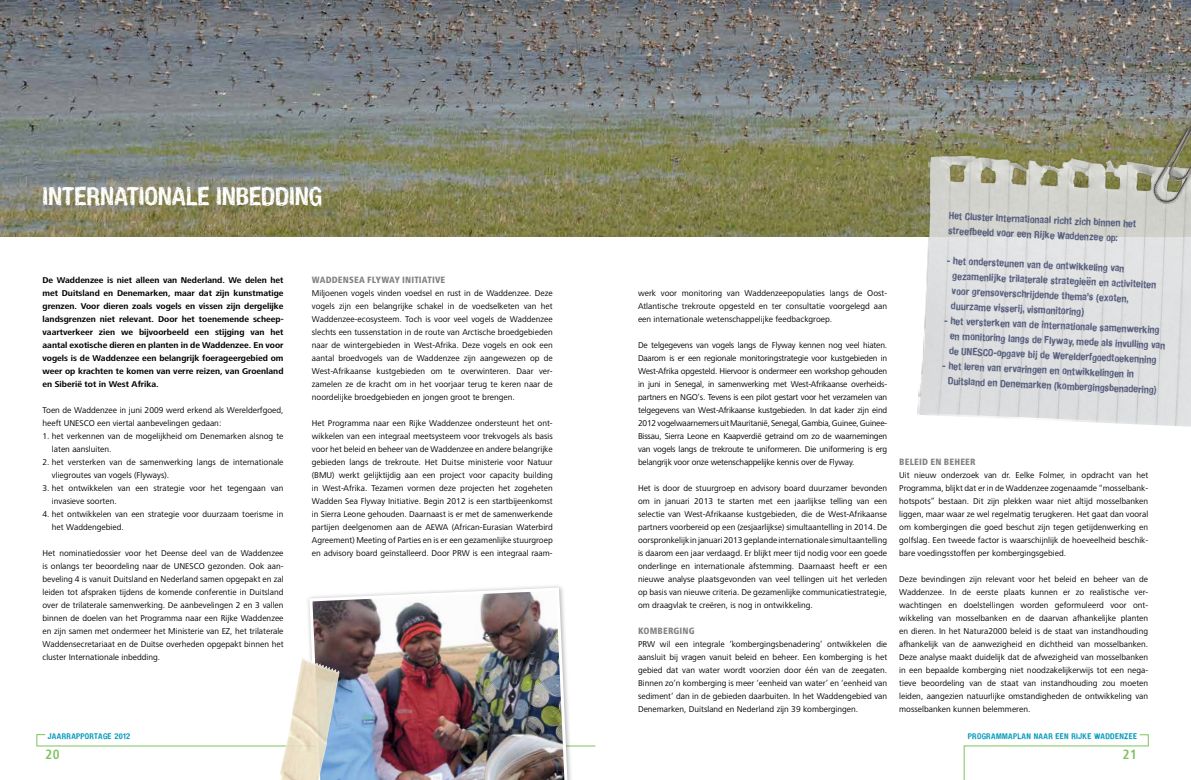
<style>
.page{position:relative;width:1191px;height:780px;background:#fff}
.page>*{position:absolute;margin:0;border:0;box-sizing:border-box;transform-origin:0 0}
.t1{font:700 25px "Hand Vetica";letter-spacing:-.01em;color:#fff}
.t2{font:700 condensed 14px "Frutiger Next LT";color:#7dc35c}
.t3{font:700 10px/15px "Hand Vetica";color:#545c7c}
.t4{font:800 condensed 9.5px "Frutiger Next LT";letter-spacing:.015em;color:#808285}
.t5{font:8.7px/13px "Frutiger Next LT";color:#000;text-align:justify}
.t6{font:700 8.7px/13px "Frutiger Next LT";color:#000;text-align:justify}
.t7{font:700 8px "Hand Vetica";letter-spacing:.04em;color:#0098bb}
</style>
<div class="page">
<svg style="left:963px;top:734px;width:185px;height:46px"></svg>
<svg style="left:37px;top:734px;width:559px;height:12px"></svg>
<img style="left:0;top:0;width:1191px;height:236px">
<div style="left:306px;top:584px;width:267px;height:196px;background:#fff"></div>
<img style="left:308px;top:586px;width:261px;height:194px">
<img style="left:917px;top:150px;width:274px;height:277px">
<img style="left:1118px;top:76px;width:73px;height:162px">
<img style="left:279px;top:656px;width:60px;height:124px">
<h1 class="t1" style="left:43px;top:180px;width:281px">INTERNATIONALE INBEDDING</h1>
<p class="t6" style="left:43px;top:274px;width:242px">De Waddenzee is niet alleen van Nederland. We delen het met Duitsland en Denemarken, maar dat zijn kunstmatige grenzen. Voor dieren zoals vogels en vissen zijn dergelijke landsgrenzen niet relevant. Door het toenemende scheep&shy;vaartverkeer zien we bijvoorbeeld een stijging van het aantal exotische dieren en planten in de Waddenzee. En voor vogels is de Waddenzee een belangrijk foerageergebied om weer op krachten te komen van verre reizen, van Groenland en Siberië tot in West Afrika.</p>
<p class="t5" style="left:43px;top:404px;width:242px">Toen de Waddenzee in juni 2009 werd erkend als Werelderfgoed, heeft UNESCO een viertal aanbevelingen gedaan:</p>
<p class="t5" style="left:52px;top:430px;width:233px;text-indent:-9px">1. het verkennen van de mogelijkheid om Denemarken alsnog te laten aansluiten.</p>
<p class="t5" style="left:52px;top:456px;width:233px;text-indent:-9px">2. het versterken van de samenwerking langs de internationale vliegroutes van vogels (Flyways).</p>
<p class="t5" style="left:52px;top:482px;width:233px;text-indent:-9px">3. het ontwikkelen van een strategie voor het tegengaan van invasieve soorten.</p>
<p class="t5" style="left:52px;top:508px;width:233px;text-indent:-9px">4. het ontwikkelen van een strategie voor duurzaam toerisme in het Waddengebied.</p>
<p class="t5" style="left:43px;top:547px;width:242px">Het nominatiedossier voor het Deense deel van de Waddenzee is onlangs ter beoordeling naar de UNESCO gezonden. Ook aan&shy;beveling 4 is vanuit Duitsland en Nederland samen opgepakt en zal leiden tot afspraken tijdens de komende conferentie in Duitsland over de trilaterale samenwerking. De aanbevelingen 2 en 3 vallen binnen de doelen van het Programma naar een Rijke Waddenzee en zijn samen met ondermeer het Ministerie van EZ, het trilaterale Waddensecretariaat en de Duitse overheden opgepakt binnen het cluster Internationale inbedding.</p>
<p class="t7" style="left:48px;top:731px;width:84px">JAARRAPPORTAGE 2012</p>
<h2 class="t2" style="left:45px;top:747px;width:16px">20</h2>
<p class="t4" style="left:312px;top:275px;width:135px">WADDENSEA FLYWAY INITIATIVE</p>
<p class="t5" style="left:312px;top:287px;width:242px">Miljoenen vogels vinden voedsel en rust in de Waddenzee. Deze vogels zijn een belangrijke schakel in de voedselketen van het Waddenzee-ecosysteem. Toch is voor veel vogels de Waddenzee slechts een tussenstation in de route van Arctische broedgebieden naar de wintergebieden in West-Afrika. Deze vogels en ook een aantal broedvogels van de Waddenzee zijn aangewezen op de West-Afrikaanse kustgebieden om te overwinteren. Daar ver&shy;zamelen ze de kracht om in het voorjaar terug te keren naar de noordelijke broedgebieden en jongen groot te brengen.</p>
<p class="t5" style="left:312px;top:417px;width:242px">Het Programma naar een Rijke Waddenzee ondersteunt het ont&shy;wikkelen van een integraal meetsysteem voor trekvogels als basis voor het beleid en beheer van de Waddenzee en andere belangrijke gebieden langs de trekroute. Het Duitse ministerie voor Natuur (BMU) werkt gelijktijdig aan een project voor capacity building in West-Afrika. Tezamen vormen deze projecten het zogeheten Wadden Sea Flyway Initiative. Begin 2012 is een startbijeenkomst in Sierra Leone gehouden. Daarnaast is er met de samenwerkende partijen deelgenomen aan de AEWA (African-Eurasian Waterbird Agreement) Meeting of Parties en is er een gezamenlijke stuurgroep en advisory board geïnstalleerd. Door PRW is een integraal raam-</p>
<p class="t5" style="left:638px;top:287px;width:251px">werk voor monitoring van Waddenzeepopulaties langs de Oost-Atlantische trekroute opgesteld en ter consultatie voorgelegd aan een internationale wetenschappelijke feedbackgroep.</p>
<p class="t5" style="left:638px;top:339px;width:251px">De telgegevens van vogels langs de Flyway kennen nog veel hiaten.<br>Daarom is er een regionale monitoringstrategie voor kustgebieden in West-Afrika opgesteld. Hiervoor is ondermeer een workshop gehouden in juni in Senegal, in samenwerking met West-Afrikaanse overheids&shy;partners en NGO’s. Tevens is een pilot gestart voor het verzamelen van telgegevens van West-Afrikaanse kustgebieden. In dat kader zijn eind 2012 vogelwaarnemers uit Mauritanië, Senegal, Gambia, Guinee, Guinee-Bissau, Sierra Leone en Kaapverdië getraind om zo de waarnemingen van vogels langs de trekroute te uniformeren. Die uniformering is erg belangrijk voor onze wetenschappelijke kennis over de Flyway.</p>
<p class="t5" style="left:638px;top:482px;width:251px">Het is door de stuurgroep en advisory board duurzamer bevonden om in januari 2013 te starten met een jaarlijkse telling van een selectie van West-Afrikaanse kustgebieden, die de West-Afrikaanse partners voorbereid op een (zesjaarlijkse) simultaantelling in 2014. De oorspronkelijk in januari 2013 geplande internationale simultaantelling is daarom een jaar verdaagd. Er blijkt meer tijd nodig voor een goede onderlinge en internationale afstemming. Daarnaast heeft er een nieuwe analyse plaatsgevonden van veel tellingen uit het verleden op basis van nieuwe criteria. De gezamenlijke communicatiestrategie, om draagvlak te creëren, is nog in ontwikkeling.</p>
<p class="t4" style="left:638px;top:626px;width:58px">KOMBERGING</p>
<p class="t5" style="left:638px;top:638px;width:251px">PRW wil een integrale ‘kombergingsbenadering’ ontwikkelen die aansluit bij vragen vanuit beleid en beheer. Een komberging is het gebied dat van water wordt voorzien door één van de zeegaten.<br>Binnen zo’n komberging is meer ‘eenheid van water’ en ‘eenheid van sediment’ dan in de gebieden daarbuiten. In het Waddengebied van Denemarken, Duitsland en Nederland zijn 39 kombergingen.</p>
<p class="t3" style="left:949px;top:207px;width:191px;rotate:3deg">HET CLUSTERINTERNATIONAALRICHT ZICH BINNEN HET<br>STREEFBEELD VOOREEN RIJKE WADDENZEE OP:</p>
<p class="t3" style="left:953px;top:252px;width:206px;text-indent:-6px;rotate:3deg">- HET ONDERSTEUNEN VAN DE ONTWIKKELING VAN GEZAMENLIJKE TRILATERALE STRATEGIEËN EN ACTIVITEITEN VOORGRENSOVERSCHRIJDENDE THEMA’S (EXOTEN, DUURZAME VISSERIJ, VISMONITORING)</p>
<p class="t3" style="left:951px;top:312px;width:218px;line-height:15.4px;text-indent:-6px;rotate:3deg">- HET VERSTERKEN VAN DE INTERNATIONALE SAMENWERKING<br>EN MONITORING LANGS DE FLYWAY, MEDE ALS INVULLING VAN<br>DE UNES</p>
<p class="t3" style="left:983px;top:344px;width:176px;rotate:3deg">CO-OPGAVE BIJDE WERELDERFGOEDTOEKENNING</p>
<p class="t3" style="left:949px;top:357px;width:210px;text-indent:-6px;rotate:3deg">- HET LEREN VAN ERVARINGEN EN ONTWIKKELINGEN IN<br>DUITSLAND EN DENEMARKEN (KOMBERGINGSBENADERING)</p>
<p class="t4" style="left:899px;top:457px;width:78px">BELEID EN BEHEER</p>
<p class="t5" style="left:899px;top:469px;width:250px">Uit nieuw onderzoek van dr. Eelke Folmer, in opdracht van het Programma, blijkt dat er in de Waddenzee zogenaamde “mosselbank&shy;hotspots” bestaan. Dit zijn plekken waar niet altijd mosselbanken liggen, maar waar ze wel regelmatig terugkeren. Het gaat dan vooral om kombergingen die goed beschut zijn tegen getijdenwerking en golfslag. Een tweede factor is waarschijnlijk de hoeveelheid beschik&shy;bare voedingsstoffen per kombergingsgebied.</p>
<p class="t5" style="left:899px;top:573px;width:250px">Deze bevindingen zijn relevant voor het beleid en beheer van de Waddenzee. In de eerste plaats kunnen er zo realistische ver&shy;wachtingen en doelstellingen worden geformuleerd voor ont&shy;wikkeling van mosselbanken en de daarvan afhankelijke planten en dieren. In het Natura2000 beleid is de staat van instandhouding afhankelijk van de aanwezigheid en dichtheid van mosselbanken.<br>Deze analyse maakt duidelijk dat de afwezigheid van mosselbanken in een bepaalde komberging niet noodzakelijkerwijs tot een nega&shy;tieve beoordeling van de staat van instandhouding zou moeten leiden, aangezien natuurlijke omstandigheden de ontwikkeling van mosselbanken kunnen belemmeren.</p>
<p class="t7" style="left:968px;top:731px;width:171px">PROGRAMMAPLAN NAAR EEN RIJKE WADDENZEE</p>
<h2 class="t2" style="left:1123px;top:747px;width:16px">21</h2>
</div>
